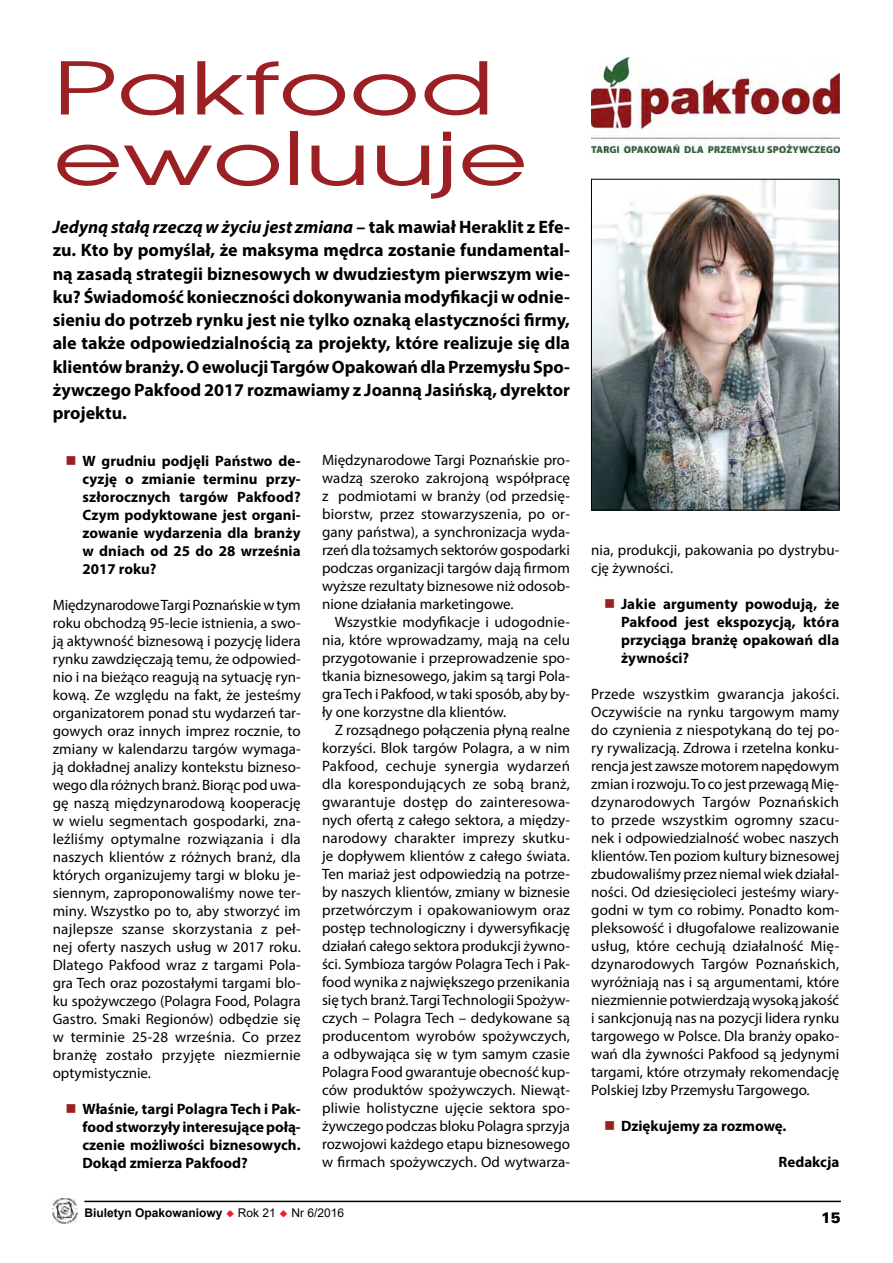
<style>
.page{position:relative;width:893px;height:1263px;background:#fff}
.page>*{position:absolute;margin:0;border:0;box-sizing:border-box;transform-origin:0 0}
.t1{font:72px/70.5px "Avalon";color:#9a2023;scale:1.5 1}
.t2{font:700 18px/23.2px "Myriad Pro";color:#000;text-align:justify}
.t3{font:15px/18px "Myriad Pro";color:#000;text-align:justify}
.t4{font:700 15px/18px "Myriad Pro";letter-spacing:.005em;color:#000;text-align:justify}
.t5{font:15px "USA Black";color:#000}
.t6{font:700 12px "Arial";color:#000}
.s1{font-style:italic}
.s2{color:#9a2023}
.s3{color:#ed1d24}
.s4{font-weight:400}
</style>
<div class="page">
<hr style="left:84px;top:1201px;width:757px;height:1px;background:#000">
<img style="left:53px;top:1198px;width:25px;height:25px">
<img style="left:593px;top:181px;width:244px;height:327px">
<div style="left:591px;top:179px;width:248px;height:331px;border:1px solid #000"></div>
<img style="left:591px;top:58px;width:248px;height:95px">
<h1 class="t1" style="left:53px;top:53px;width:318px">Pakfood ewoluuje</h1>
<p class="t2" style="left:53px;top:217px;width:519px"><span class="s1">Jedyną stałą rzeczą w życiu jest zmiana</span> – tak mawiał Heraklit z Efe&shy;zu. Kto by pomyślał, że maksyma mędrca zostanie fundamental&shy;ną zasadą strategii biznesowych w dwudziestym pierwszym wie&shy;ku? Świadomość konieczności dokonywania modyfikacji w odnie&shy;sieniu do potrzeb rynku jest nie tylko oznaką elastyczności firmy, ale także odpowiedzialnością za projekty, które realizuje się dla klientów branży. O ewolucji Targów Opakowań dla Przemysłu Spo&shy;żywczego Pakfood 2017 rozmawiamy z Joanną Jasińską, dyrektor projektu.</p>
<p class="t4" style="left:82px;top:453px;width:220px;text-indent:-17px"><span class="s2">■</span> W grudniu podjęli Państwo de&shy;cyzję o zmianie terminu przy&shy;szłorocznych targów Pakfood?<br>Czym podyktowane jest organi&shy;zowanie wydarzenia dla branży w dniach od 25 do 28 września 2017 roku?</p>
<p class="t3" style="left:53px;top:597px;width:250px">Międzynarodowe Targi Poznańskie w tym roku obchodzą 95-lecie istnienia, a swo&shy;ją aktywność biznesową i pozycję lidera rynku zawdzięczają temu, że odpowied&shy;nio i na bieżąco reagują na sytuację ryn&shy;kową. Ze względu na fakt, że jesteśmy organizatorem ponad stu wydarzeń tar&shy;gowych oraz innych imprez rocznie, to zmiany w kalendarzu targów wymaga&shy;ją dokładnej analizy kontekstu bizneso&shy;wego dla różnych branż. Biorąc pod uwa&shy;gę naszą międzynarodową kooperację w wielu segmentach gospodarki, zna&shy;leźliśmy optymalne rozwiązania i dla naszych klientów z różnych branż, dla których organizujemy targi w bloku je&shy;siennym, zaproponowaliśmy nowe ter&shy;miny. Wszystko po to, aby stworzyć im najlepsze szanse skorzystania z peł&shy;nej oferty naszych usług w 2017 roku.<br>Dlatego Pakfood wraz z targami Pola&shy;gra Tech oraz pozostałymi targami blo&shy;ku spożywczego (Polagra Food, Polagra Gastro. Smaki Regionów) odbędzie się w terminie 25-28 września. Co przez branżę zostało przyjęte niezmiernie optymistycznie.</p>
<p class="t4" style="left:82px;top:1101px;width:220px;text-indent:-17px"><span class="s2">■</span> Właśnie, targi Polagra Tech i Pak&shy;food stworzyły interesujące połą&shy;czenie możliwości biznesowych.<br>Dokąd zmierza Pakfood?</p>
<p class="t3" style="left:322px;top:453px;width:250px">Międzynarodowe Targi Poznańskie pro&shy;wadzą szeroko zakrojoną współpracę z podmiotami w branży (od przedsię&shy;biorstw, przez stowarzyszenia, po or&shy;gany państwa), a synchronizacja wyda&shy;rzeń dla tożsamych sektorów gospodarki podczas organizacji targów dają firmom wyższe rezultaty biznesowe niż odosob&shy;nione działania marketingowe.</p>
<p class="t3" style="left:322px;top:615px;width:250px;text-indent:13px">Wszystkie modyfikacje i udogodnie&shy;nia, które wprowadzamy, mają na celu przygotowanie i przeprowadzenie spo&shy;tkania biznesowego, jakim są targi Pola&shy;gra Tech i Pakfood, w taki sposób, aby by&shy;ły one korzystne dla klientów.</p>
<p class="t3" style="left:322px;top:723px;width:250px;text-indent:13px">Z rozsądnego połączenia płyną realne korzyści. Blok targów Polagra, a w nim Pakfood, cechuje synergia wydarzeń dla korespondujących ze sobą branż, gwarantuje dostęp do zainteresowa&shy;nych ofertą z całego sektora, a między&shy;narodowy charakter imprezy skutku&shy;je dopływem klientów z całego świata.<br>Ten mariaż jest odpowiedzią na potrze&shy;by naszych klientów, zmiany w biznesie przetwórczym i opakowaniowym oraz postęp technologiczny i dywersyfikację działań całego sektora produkcji żywno&shy;ści. Symbioza targów Polagra Tech i Pak&shy;food wynika z największego przenikania się tych branż. Targi Technologii Spożyw&shy;czych – Polagra Tech – dedykowane są producentom wyrobów spożywczych, a odbywająca się w tym samym czasie Polagra Food gwarantuje obecność kup&shy;ców produktów spożywczych. Niewąt&shy;pliwie holistyczne ujęcie sektora spo&shy;żywczego podczas bloku Polagra sprzyja rozwojowi każdego etapu biznesowego w firmach spożywczych. Od wytwarza-</p>
<p class="t6" style="left:84px;top:1206px;width:261px">Biuletyn Opakowaniowy <span class="s3">◆</span> <span class="s4">Rok 21</span> <span class="s3">◆</span> <span class="s4">Nr 6/2016</span></p>
<p class="t3" style="left:591px;top:542px;width:249px">nia, produkcji, pakowania po dystrybu&shy;cję żywności.</p>
<p class="t4" style="left:621px;top:596px;width:220px;text-indent:-17px"><span class="s2">■</span> Jakie argumenty powodują, że Pakfood jest ekspozycją, która przyciąga branżę opakowań dla żywności?</p>
<p class="t3" style="left:591px;top:686px;width:250px">Przede wszystkim gwarancja jakości.<br>Oczywiście na rynku targowym mamy do czynienia z niespotykaną do tej po&shy;ry rywalizacją. Zdrowa i rzetelna konku&shy;rencja jest zawsze motorem napędowym zmian i rozwoju. To co jest przewagą Mię&shy;dzynarodowych Targów Poznańskich to przede wszystkim ogromny szacu&shy;nek i odpowiedzialność wobec naszych klientów. Ten poziom kultury biznesowej zbudowaliśmy przez niemal wiek działal&shy;ności. Od dziesięcioleci jesteśmy wiary&shy;godni w tym co robimy. Ponadto kom&shy;pleksowość i długofalowe realizowanie usług, które cechują działalność Mię&shy;dzynarodowych Targów Poznańskich, wyróżniają nas i są argumentami, które niezmiennie potwierdzają wysoką jakość i sankcjonują nas na pozycji lidera rynku targowego w Polsce. Dla branży opako&shy;wań dla żywności Pakfood są jedynymi targami, które otrzymały rekomendację Polskiej Izby Przemysłu Targowego.</p>
<p class="t4" style="left:604px;top:1118px;width:184px"><span class="s2">■</span> Dziękujemy za rozmowę.</p>
<p class="t4" style="left:779px;top:1154px;width:62px">Redakcja</p>
<p class="t5" style="left:821px;top:1209px;width:22px">15</p>
</div>
